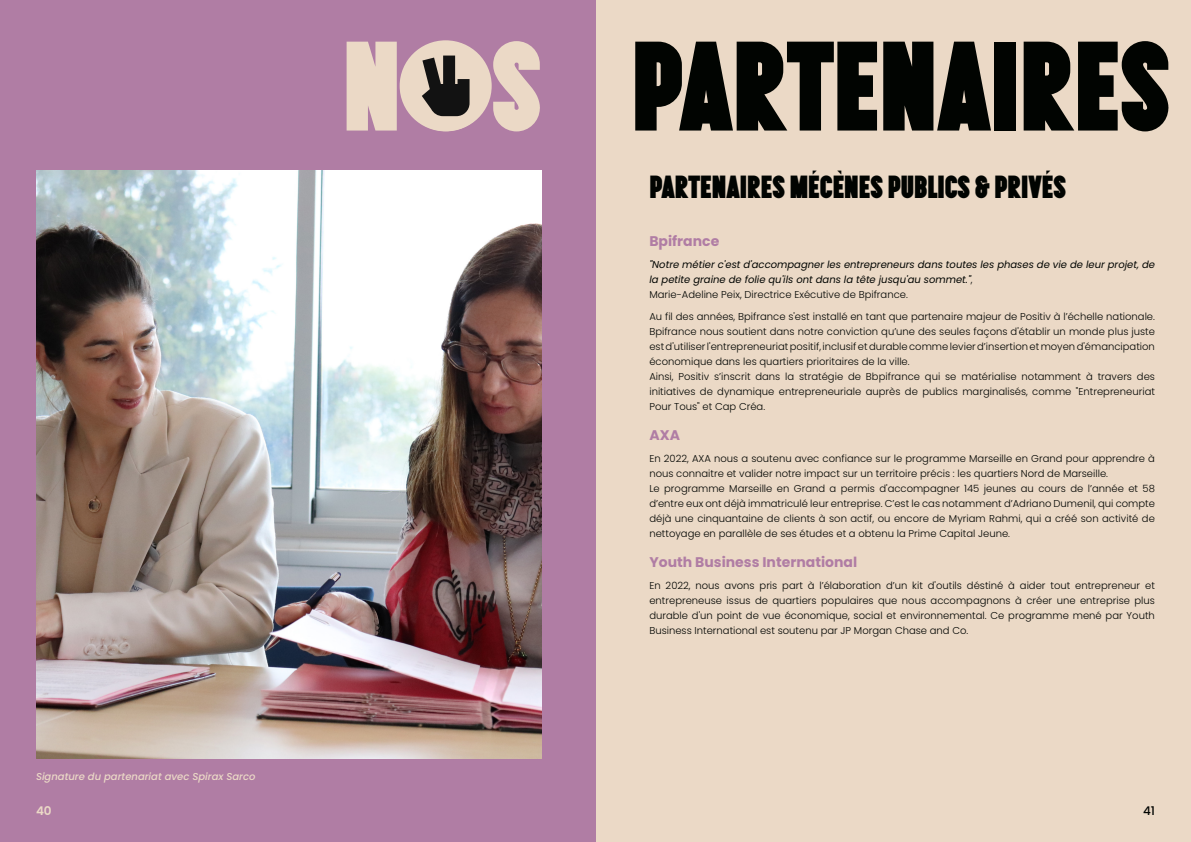
<style>
.page{position:relative;width:1191px;height:842px;background:#fff}
.page>*{position:absolute;margin:0;border:0;box-sizing:border-box;transform-origin:0 0}
.t1{font:127px "Tombstone Positiv";color:#010401}
.t2{font:127px "Tombstone Positiv";color:#ebd9c6}
.t3{font:32px "Tombstone Positiv";color:#010401}
.t4{font:700 14px "Poppins";color:#b07da4}
.t5{font:500 12px "Poppins";color:#010401}
.t6{font:600 12px "Poppins";color:#ebd9c6}
.t7{font:300 10px/15px "Poppins";color:#010401;text-align:justify}
.t8{font:italic 10px/15px "Poppins";color:#010401}
.t9{font:italic 500 10px "Poppins";color:#ebd9c6}
.s1{font-weight:300;font-style:normal}
</style>
<div class="page">
<div style="left:595px;top:0;width:596px;height:842px;background:#ebd9c6"></div>
<div style="left:0;top:0;width:595px;height:842px;background:#b07da4"></div>
<div style="left:400px;top:40px;width:92px;height:91px;background:#ebd9c6;border-radius:50%"></div>
<svg style="left:422px;top:56px;width:47px;height:60px"></svg>
<img style="left:36px;top:171px;width:505px;height:587px">
<p class="t2" style="left:343px;top:16px;width:200px">NOS</p>
<p class="t9" style="left:36px;top:770px;width:221px">Signature du partenariat avec Spirax Sarco</p>
<p class="t6" style="left:36px;top:803px;width:17px">40</p>
<p class="t1" style="left:631px;top:16px;width:540px">PARTENAIRES</p>
<p class="t3" style="left:649px;top:169px;width:418px">PARTENAIRES MÉCÈNES PUBLICS &amp; PRIVÉS</p>
<p class="t4" style="left:649px;top:233px;width:71px">Bpifrance</p>
<p class="t8" style="left:649px;top:257px;width:507px">"Notre métier c'est d'accompagner les entrepreneurs dans toutes les phases de vie de leur projet, de la petite graine de folie qu'ils ont dans la tête jusqu'au sommet."<span class="s1">,</span></p>
<p class="t7" style="left:649px;top:287px;width:260px">Marie-Adeline Peix, Directrice Exécutive de Bpifrance.</p>
<p class="t7" style="left:649px;top:309px;width:507px">Au fil des années, Bpifrance s'est installé en tant que partenaire majeur de Positiv à l’échelle nationale.<br>Bpifrance nous soutient dans notre conviction qu’une des seules façons d'établir un monde plus juste est d'utiliser l'entrepreneuriat positif, inclusif et durable comme levier d’insertion et moyen d'émancipation économique dans les quartiers prioritaires de la ville.</p>
<p class="t7" style="left:649px;top:369px;width:507px">Ainsi, Positiv s’inscrit dans la stratégie de Bbpifrance qui se matérialise notamment à travers des initiatives de dynamique entrepreneuriale auprès de publics marginalisés, comme "Entrepreneuriat Pour Tous" et Cap Créa.</p>
<p class="t4" style="left:649px;top:427px;width:32px">AXA</p>
<p class="t7" style="left:649px;top:451px;width:507px">En 2022, AXA nous a soutenu avec confiance sur le programme Marseille en Grand pour apprendre à nous connaitre et valider notre impact sur un territoire précis : les quartiers Nord de Marseille.</p>
<p class="t7" style="left:649px;top:481px;width:507px">Le programme Marseille en Grand a permis d'accompagner 145 jeunes au cours de l’année et 58 d’entre eux ont déjà immatriculé leur entreprise. C’est le cas notamment d’Adriano Dumenil, qui compte déjà une cinquantaine de clients à son actif, ou encore de Myriam Rahmi, qui a créé son activité de nettoyage en parallèle de ses études et a obtenu la Prime Capital Jeune.</p>
<p class="t4" style="left:649px;top:554px;width:209px">Youth Business International</p>
<p class="t7" style="left:649px;top:578px;width:507px">En 2022, nous avons pris part à l’élaboration d’un kit d'outils déstiné à aider tout entrepreneur et entrepreneuse issus de quartiers populaires que nous accompagnons à créer une entreprise plus durable d'un point de vue économique, social et environnemental. Ce programme mené par Youth Business International est soutenu par JP Morgan Chase and Co.</p>
<p class="t5" style="left:1143px;top:803px;width:13px">41</p>
</div>
